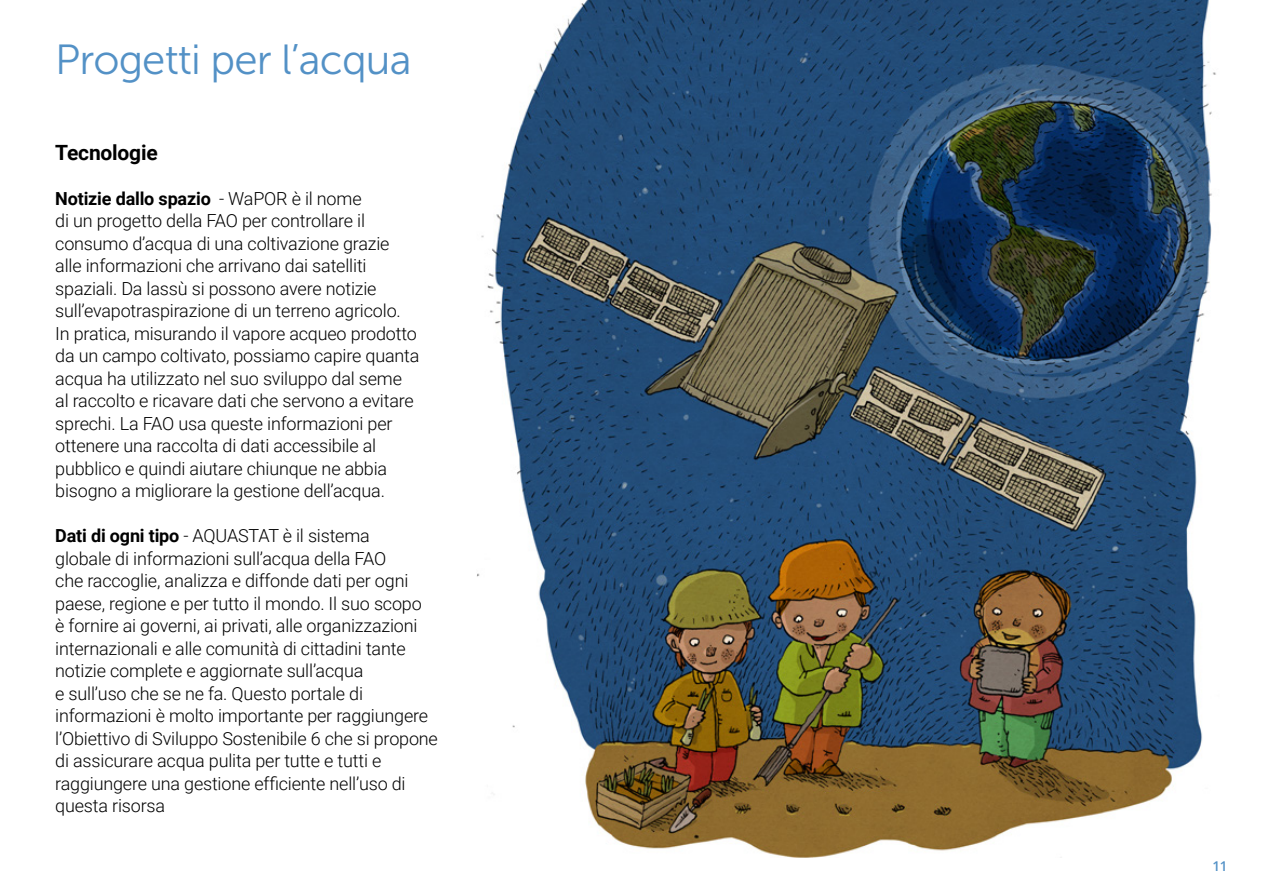
<style>
.page{position:relative;width:1263px;height:893px;background:#fff}
.page>*{position:absolute;margin:0;border:0;box-sizing:border-box;transform-origin:0 0}
.t1{font:42px "Museo Sans 300";letter-spacing:-.02em;color:#5391c6}
.t2{font:700 21px "Roboto";letter-spacing:-.01em;color:#000}
.t3{font:300 18px/22.5px "Roboto";letter-spacing:-.01em;color:#000}
.t4{font:600 13.5px "Open Sans";color:#5391c6}
.s1{font-weight:700}
</style>
<div class="page">
<img style="left:477px;top:0;width:739px;height:857px">
<h1 class="t1" style="left:55px;top:37px;width:358px">Progetti per l’acqua</h1>
<p class="t2" style="left:55px;top:137px;width:104px">Tecnologie</p>
<p class="t3" style="left:55px;top:186px;width:366px"><span class="s1">Notizie dallo spazio</span> - WaPOR è il nome<br>di un progetto della FAO per controllare il consumo d’acqua di una coltivazione grazie alle informazioni che arrivano dai satelliti spaziali. Da lassù si possono avere notizie sull’evapotraspirazione di un terreno agricolo.<br>In pratica, misurando il vapore acqueo prodotto da un campo coltivato, possiamo capire quanta acqua ha utilizzato nel suo sviluppo dal seme al raccolto e ricavare dati che servono a evitare sprechi. La FAO usa queste informazioni per ottenere una raccolta di dati accessibile al pubblico e quindi aiutare chiunque ne abbia bisogno a migliorare la gestione dell’acqua.</p>
<p class="t3" style="left:55px;top:524px;width:384px"><span class="s1">Dati di ogni tipo</span> - AQUASTAT è il sistema<br>globale di informazioni sull’acqua della FAO<br>che raccoglie, analizza e diffonde dati per ogni paese, regione e per tutto il mondo. Il suo scopo<br>è fornire ai governi, ai privati, alle organizzazioni internazionali e alle comunità di cittadini tante notizie complete e aggiornate sull’acqua<br>e sull’uso che se ne fa. Questo portale di informazioni è molto importante per raggiungere l’Obiettivo di Sviluppo Sostenibile 6 che si propone di assicurare acqua pulita per tutte e tutti e raggiungere una gestione efficiente nell’uso di questa risorsa</p>
<p class="t4" style="left:1212px;top:856px;width:17px">11</p>
</div>
